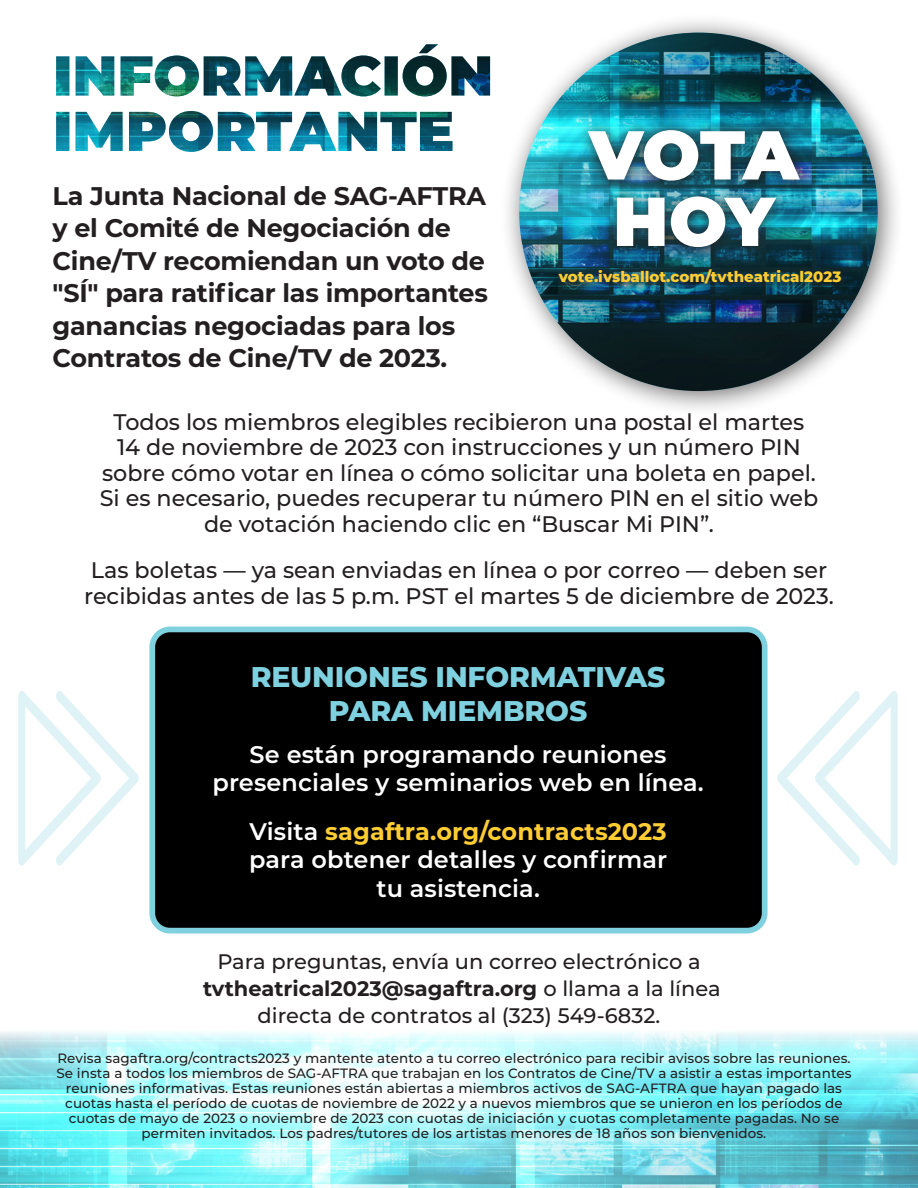
<style>
.page{position:relative;width:918px;height:1188px;background:#fff}
.page>*{position:absolute;margin:0;border:0;box-sizing:border-box;transform-origin:0 0}
.Letter_BODY{font:900 69px "Montserrat";letter-spacing:-.02em;color:#fff}
.Letter_BODY-2{font:800 28.5px "Montserrat";letter-spacing:-.005em;color:#7fd1e0}
.BODY{font:700 25.5px/32.4px "Montserrat";letter-spacing:-.01em;color:#231f20}
.BODY-2{font:600 24px/28.5px "Montserrat";letter-spacing:.005em;color:#fff;text-align:center}
.BODY-3{font:700 24px "Montserrat";letter-spacing:.005em;color:#fecd33}
.BODY-4{font:500 22.5px/25.5px "Montserrat";color:#231f20}
.BODY-5{font:500 21px "Montserrat";color:#231f20}
.BODY-6{font:700 21px "Montserrat";color:#231f20}
.Letter_BODY-3{font:800 15px "Montserrat";color:#fecd33}
.Letter_BODY-4{font:500 13.5px/15px "Montserrat";letter-spacing:.005em;color:#231f20;text-align:center}
.s1{font-weight:600;color:#fff}
.s2{font-weight:500}
</style>
<div class="page">
<img style="left:0;top:1032px;width:918px;height:156px">
<svg style="left:777px;top:691px;width:121px;height:175px"></svg>
<svg style="left:18px;top:691px;width:121px;height:175px"></svg>
<div style="left:152px;top:629px;width:613px;height:302px;background:#000;border-radius:18px"></div>
<div style="left:149px;top:627px;width:619px;height:306px;border:6px solid #7fd1e0;border-radius:18px"></div>
<img style="left:56px;top:44px;width:434px;height:108px">
<div style="left:500px;top:13px;width:404px;height:404px;background:#231f20;opacity:.65"></div>
<img style="left:519px;top:33px;width:359px;height:358px;border-radius:179px">
<img style="left:553px;top:263px;width:297px;height:29px">
<img style="left:576px;top:118px;width:237px;height:144px">
<p class="BODY" style="left:52px;top:178px;width:437px">La Junta Nacional de SAG-AFTRA y el Comité de Negociación de<br>Cine/TV recomiendan un voto de "SÍ" para ratificar las importantes ganancias negociadas para los<br>Contratos de Cine/TV de 2023.</p>
<p class="Letter_BODY" style="left:589px;top:103px;width:211px">VOTA</p>
<p class="Letter_BODY" style="left:613px;top:170px;width:163px">HOY</p>
<p class="Letter_BODY-3" style="left:559px;top:266px;width:284px">vote.ivsballot.com/tvtheatrical2023</p>
<p class="BODY-4" style="left:114px;top:408px;width:692px">Todos los miembros elegibles recibieron una postal el martes</p>
<p class="BODY-4" style="left:117px;top:433px;width:685px">14 de noviembre de 2023 con instrucciones y un número PIN</p>
<p class="BODY-4" style="left:102px;top:459px;width:715px">sobre cómo votar en línea o cómo solicitar una boleta en papel.</p>
<p class="BODY-4" style="left:100px;top:484px;width:720px">Si es necesario, puedes recuperar tu número PIN en el sitio web</p>
<p class="BODY-4" style="left:204px;top:510px;width:511px">de votación haciendo clic en “Buscar Mi PIN”.</p>
<p class="BODY-4" style="left:84px;top:556px;width:751px">Las boletas — ya sean enviadas en línea o por correo — deben ser recibidas antes de las 5 p.m. PST el martes 5 de diciembre de 2023.</p>
<p class="Letter_BODY-2" style="left:251px;top:656px;width:416px">REUNIONES INFORMATIVAS</p>
<p class="Letter_BODY-2" style="left:329px;top:690px;width:260px">PARA MIEMBROS</p>
<p class="BODY-2" style="left:212px;top:739px;width:493px">Se están programando reuniones presenciales y seminarios web en línea.</p>
<p class="BODY-3" style="left:250px;top:814px;width:419px"><span class="s1">Visita</span> sagaftra.org/contracts2023</p>
<p class="BODY-2" style="left:249px;top:844px;width:420px">para obtener detalles y confirmar</p>
<p class="BODY-2" style="left:376px;top:873px;width:165px">tu asistencia.</p>
<p class="BODY-5" style="left:217px;top:947px;width:485px">Para preguntas, envía un correo electrónico a</p>
<p class="BODY-6" style="left:203px;top:973px;width:519px">tvtheatrical2023@sagaftra.org <span class="s2">o llama a la línea</span></p>
<p class="BODY-5" style="left:258px;top:1001px;width:404px">directa de contratos al (323) 549-6832.</p>
<p class="Letter_BODY-4" style="left:56px;top:1050px;width:797px">Revisa sagaftra.org/contracts2023 y mantente atento a tu correo electrónico para recibir avisos sobre las reuniones.<br>Se insta a todos los miembros de SAG-AFTRA que trabajan en los Contratos de Cine/TV a asistir a estas importantes reuniones informativas. Estas reuniones están abiertas a miembros activos de SAG-AFTRA que hayan pagado las cuotas hasta el período de cuotas de noviembre de 2022 y a nuevos miembros que se unieron en los períodos de cuotas de mayo de 2023 o noviembre de 2023 con cuotas de iniciación y cuotas completamente pagadas. No se permiten invitados. Los padres/tutores de los artistas menores de 18 años son bienvenidos.</p>
</div>
